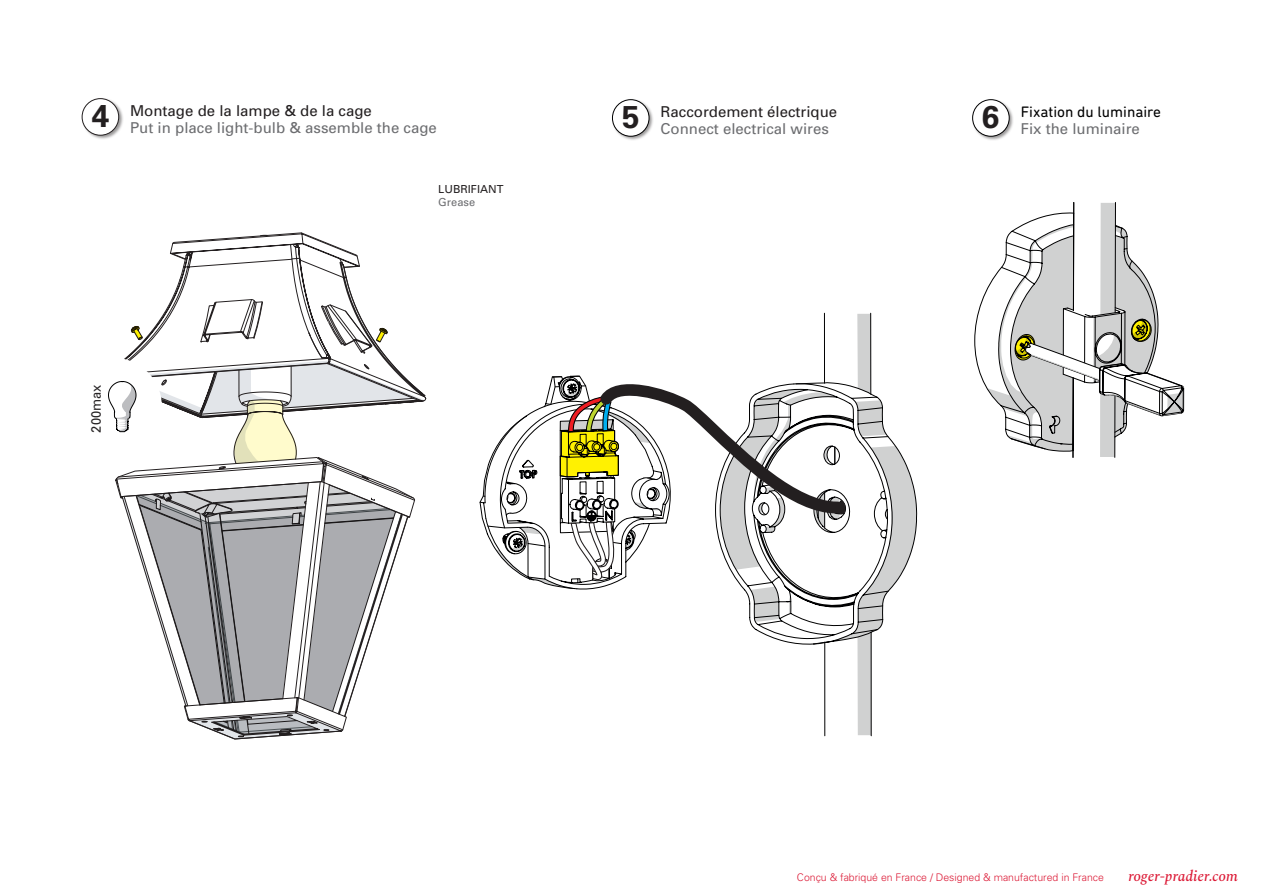
<style>
.page{position:relative;width:1263px;height:893px;background:#fff}
.page>*{position:absolute;margin:0;border:0;box-sizing:border-box;transform-origin:0 0}
.t1{font:700 31.5px "Univers LT Std";color:#231f20}
.t2{font:15.45px "DIN Next Rounded LT Pro";color:#000001}
.t3{font:15px "Univers";color:#6c6d70}
.t4{font:15px "Univers";color:#231f20}
.t5{font:italic 500 15px "Spectral";color:#dc1a36}
.t6{font:13.5px "Univers";color:#262324;scale:.95 1}
.t7{font:11.1px "Univers";color:#231f20}
.t8{font:11.1px "Univers";color:#6c6d70}
.t9{font:300 10.5px "Univers";color:#dc1a36}
</style>
<div class="page">
<svg style="left:974px;top:202px;width:210px;height:255px"></svg>
<img style="left:612px;top:99px;width:41px;height:41px">
<div style="left:612px;top:100px;width:37px;height:36px;background:#fff;border-radius:50%"></div>
<div style="left:612px;top:99px;width:37px;height:37px;border:1px solid #000001;border-radius:50%"></div>
<img style="left:972px;top:99px;width:41px;height:41px">
<div style="left:973px;top:100px;width:36px;height:36px;background:#fff;border-radius:50%"></div>
<div style="left:972px;top:99px;width:37px;height:37px;border:1px solid #000001;border-radius:50%"></div>
<svg style="left:823px;top:314px;width:49px;height:421px"></svg>
<svg style="left:823px;top:348px;width:49px;height:34px"></svg>
<svg style="left:775px;top:382px;width:142px;height:263px"></svg>
<hr style="left:824px;top:313px;width:1px;height:70px;background:#000001">
<hr style="left:824px;top:642px;width:1px;height:94px;background:#000001">
<hr style="left:870px;top:313px;width:1px;height:81px;background:#000001">
<hr style="left:871px;top:632px;width:1px;height:104px;background:#000001">
<svg style="left:479px;top:374px;width:367px;height:265px"></svg>
<svg style="left:108px;top:232px;width:319px;height:508px"></svg>
<img style="left:81px;top:98px;width:42px;height:41px">
<div style="left:82px;top:99px;width:37px;height:36px;background:#fff;border-radius:50%"></div>
<div style="left:82px;top:98px;width:37px;height:37px;border:1px solid #231f20;border-radius:50%"></div>
<h1 class="t1" style="left:92px;top:98px;width:19px">4</h1>
<p class="t4" style="left:130px;top:102px;width:243px">Montage de la lampe &amp; de la cage</p>
<p class="t3" style="left:130px;top:119px;width:308px">Put in place light-bulb &amp; assemble the cage</p>
<p class="t7" style="left:438px;top:183px;width:67px">LUBRIFIANT</p>
<p class="t8" style="left:438px;top:196px;width:38px">Grease</p>
<p class="t6" style="left:88px;top:432px;width:52px;rotate:-90deg">200max</p>
<h1 class="t1" style="left:622px;top:99px;width:19px">5</h1>
<p class="t4" style="left:661px;top:103px;width:178px">Raccordement électrique</p>
<p class="t3" style="left:661px;top:120px;width:170px">Connect electrical wires</p>
<h1 class="t1" style="left:982px;top:99px;width:19px">6</h1>
<p class="t2" style="left:1021px;top:103px;width:142px">Fixation du luminaire</p>
<p class="t3" style="left:1021px;top:120px;width:121px">Fix the luminaire</p>
<p class="t9" style="left:797px;top:871px;width:308px">Conçu &amp; fabriqué en France / Designed &amp; manufactured in France</p>
<p class="t5" style="left:1128px;top:865px;width:111px">roger-pradier.com</p>
</div>
